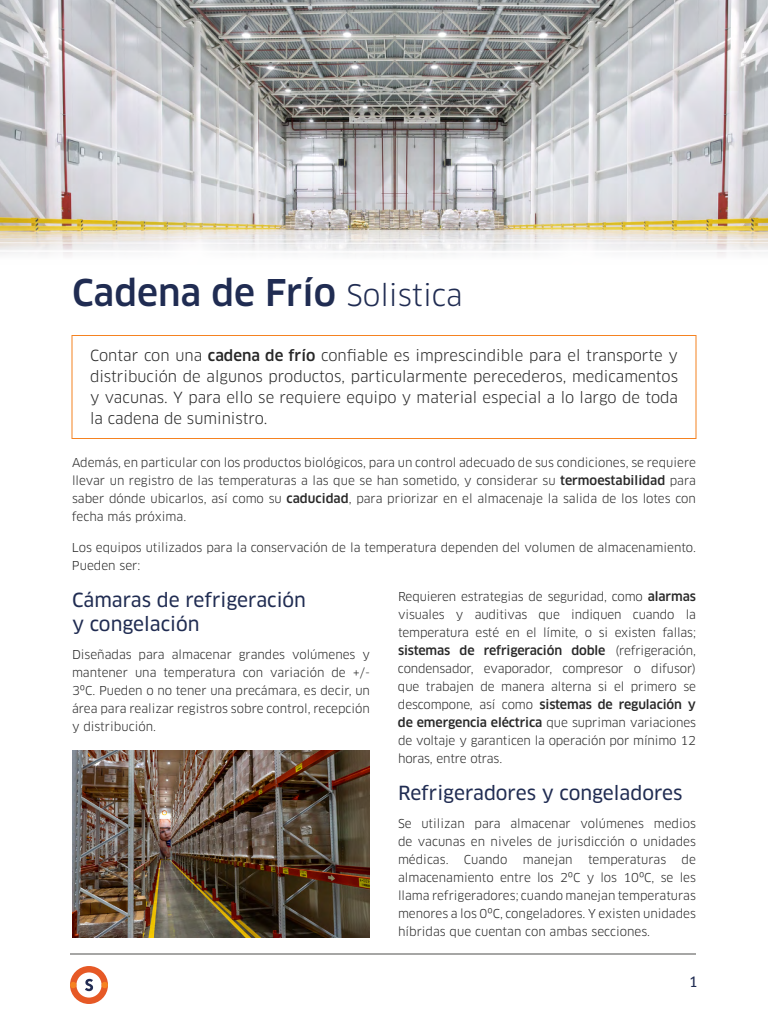
<style>
.page{position:relative;width:768px;height:1024px;background:#fff}
.page>*{position:absolute;margin:0;border:0;box-sizing:border-box;transform-origin:0 0}
.t1{font:500 36px "Clan OT";color:#202c52}
.t2{font:19px/24px "Clan OT News";color:#202c52}
.t3{font:15px/21px "Clan OT";color:#282828;text-align:justify}
.t4{font:14px "Clan OT News";color:#202c52}
.t5{font:500 12.5px "Clan OT";letter-spacing:-.01em;color:#282828}
.t6{font:12px/18px "Clan OT";color:#282828;text-align:justify}
.s1{font-weight:400;font-size:29px}
.s2{font-weight:500}
.s3{font-weight:500;font-size:12.5px}
.s4{font-weight:400;font-size:12px}
</style>
<div class="page">
<svg style="left:70px;top:966px;width:38px;height:38px"></svg>
<hr style="left:70px;top:954px;width:626px;height:1px;background:#4f4e4c">
<img style="left:0;top:0;width:768px;height:256px">
<div style="left:72px;top:335px;width:624px;height:104px;border:1px solid #f58221"></div>
<img style="left:72px;top:750px;width:298px;height:187px">
<h1 class="t1" style="left:72px;top:272px;width:392px">Cadena de Frío <span class="s1">Solistica</span></h1>
<p class="t3" style="left:90px;top:345px;width:590px">Contar con una <span class="s2">cadena de frío</span> confiable es imprescindible para el transporte y distribución de algunos productos, particularmente perecederos, medicamentos y vacunas. Y para ello se requiere equipo y material especial a lo largo de toda la cadena de suministro.</p>
<p class="t6" style="left:72px;top:454px;width:626px">Además, en particular con los productos biológicos, para un control adecuado de sus condiciones, se requiere llevar un registro de las temperaturas a las que se han sometido, y considerar su <span class="s3">termoestabilidad</span> para saber dónde ubicarlos, así como su <span class="s3">caducidad</span>, para priorizar en el almacenaje la salida de los lotes con fecha más próxima.</p>
<p class="t6" style="left:72px;top:539px;width:626px">Los equipos utilizados para la conservación de la temperatura dependen del volumen de almacenamiento.<br>Pueden ser:</p>
<h2 class="t2" style="left:72px;top:588px;width:236px">Cámaras de refrigeración y congelación</h2>
<p class="t6" style="left:72px;top:645px;width:300px">Diseñadas para almacenar grandes volúmenes y mantener una temperatura con variación de +/- 3ºC. Pueden o no tener una precámara, es decir, un área para realizar registros sobre control, recepción y distribución.</p>
<p class="t6" style="left:398px;top:587px;width:300px">Requieren estrategias de seguridad, como <span class="s3">alarmas </span>visuales y auditivas que indiquen cuando la temperatura esté en el límite, o si existen fallas;</p>
<p class="t5" style="left:398px;top:643px;width:300px">sistemas de refrigeración doble <span class="s4">(refrigeración,</span></p>
<p class="t6" style="left:398px;top:659px;width:300px">condensador, evaporador, compresor o difusor) que trabajen de manera alterna si el primero se</p>
<p class="t5" style="left:398px;top:697px;width:299px"><span class="s4">descompone, así como</span> sistemas de regulación y</p>
<p class="t6" style="left:398px;top:713px;width:300px"><span class="s3">de emergencia eléctrica</span> que supriman variaciones de voltaje y garanticen la operación por mínimo 12 horas, entre otras.</p>
<h2 class="t2" style="left:398px;top:781px;width:286px">Refrigeradores y congeladores</h2>
<p class="t6" style="left:398px;top:814px;width:300px">Se utilizan para almacenar volúmenes medios de vacunas en niveles de jurisdicción o unidades médicas.</p>
<p class="t6" style="left:398px;top:850px;width:300px;text-indent:284px">de almacenamiento entre los 2ºC y los 10ºC, se les llama refrigeradores; cuando manejan temperaturas menores a los 0ºC, congeladores. Y existen unidades híbridas que cuentan con ambas secciones.</p>
<p class="t6" style="left:464px;top:850px;width:45px">Cuando</p>
<p class="t6" style="left:523px;top:850px;width:51px">manejan</p>
<p class="t6" style="left:588px;top:850px;width:80px">temperaturas</p>
<p class="t4" style="left:689px;top:974px;width:11px">1</p>
</div>
